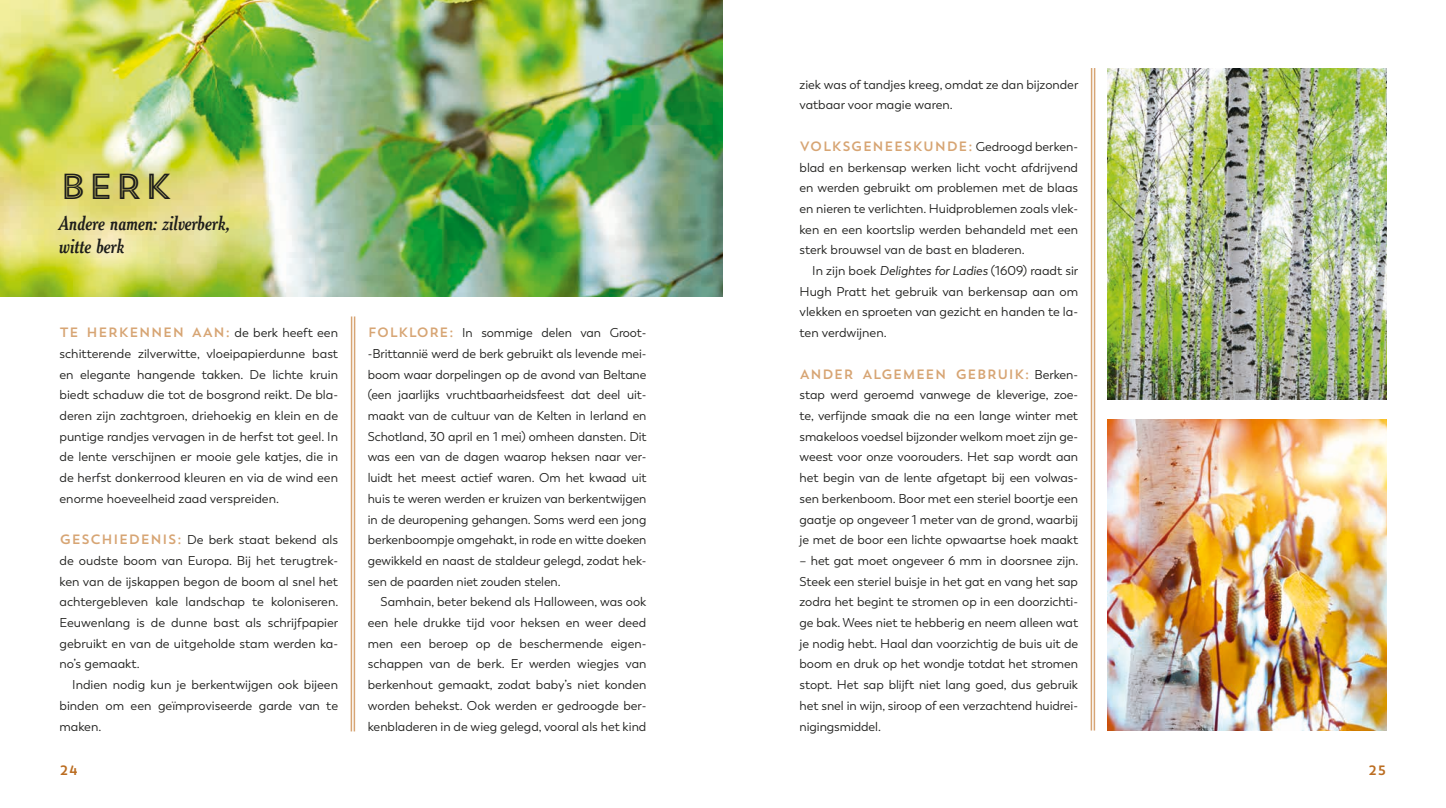
<style>
.page{position:relative;width:1446px;height:808px;background:#fff}
.page>*{position:absolute;margin:0;border:0;box-sizing:border-box;transform-origin:0 0}
.t1{font:36px "Trend Sans Five";color:#1d1d1b}
.t2{font:19.5px/22.5px "Thyssen J Italic";color:#1d1d1b}
.t3{font:13.5px "Trend Sans One";color:#d7a574}
.t4{font:13.5px "Trend Sans One";color:#bb6d21}
.t5{font:12.75px/20.7px "Trenda";color:#1d1d1b;text-align:justify}
.s1{font-family:"Trenda";font-size:12.75px;color:#1d1d1b}
.s2{font-family:"Trend Sans One";font-size:13.5px;color:#d7a574}
.s3{font-style:italic}
</style>
<div class="page">
<img style="left:0;top:0;width:723px;height:297px">
<img style="left:1108px;top:68px;width:278px;height:331px">
<img style="left:1108px;top:420px;width:278px;height:310px">
<hr style="left:354px;top:316px;width:1px;height:415px;background:#d7a574">
<hr style="left:351px;top:316px;width:1px;height:415px;background:#d7a574">
<hr style="left:1093px;top:68px;width:2px;height:662px;background:#d7a574">
<hr style="left:1090px;top:68px;width:2px;height:662px;background:#d7a574">
<h1 class="t1" style="left:60px;top:163px;width:114px">BERK</h1>
<h2 class="t2" style="left:60px;top:211px;width:172px">Andere namen: zilverberk, witte berk</h2>
<p class="t3" style="left:60px;top:324px;width:280px">TE HERKENNEN AAN: <span class="s1">de berk heeft een</span></p>
<p class="t5" style="left:60px;top:343px;width:280px">schitterende zilverwitte, vloeipapierdunne bast en elegante hangende takken. De lichte kruin biedt schaduw die tot de bosgrond reikt. De bla&shy;deren zijn zachtgroen, driehoekig en klein en de puntige randjes vervagen in de herfst tot geel. In de lente verschijnen er mooie gele katjes, die in de herfst donkerrood kleuren en via de wind een enorme hoeveelheid zaad verspreiden.</p>
<p class="t5" style="left:60px;top:530px;width:280px"><span class="s2">GESCHIEDENIS:</span> De berk staat bekend als de oudste boom van Europa. Bij het terugtrek&shy;ken van de ijskappen begon de boom al snel het achtergebleven kale landschap te koloniseren.<br>Eeuwenlang is de dunne bast als schrijfpapier gebruikt en van de uitgeholde stam werden ka&shy;no’s gemaakt.</p>
<p class="t5" style="left:60px;top:675px;width:280px;text-indent:13px">Indien nodig kun je berkentwijgen ook bijeen binden om een geïmproviseerde garde van te maken.</p>
<p class="t5" style="left:368px;top:323px;width:280px"><span class="s2">FOLKLORE:</span> In sommige delen van Groot--Brittannië werd de berk gebruikt als levende mei&shy;boom waar dorpelingen op de avond van Beltane (een jaarlijks vruchtbaarheidsfeest dat deel uit&shy;maakt van de cultuur van de Kelten in Ierland en Schotland, 30 april en 1 mei) omheen dansten. Dit was een van de dagen waarop heksen naar ver&shy;luidt het meest actief waren. Om het kwaad uit huis te weren werden er kruizen van berkentwijgen in de deuropening gehangen. Soms werd een jong berkenboompje omgehakt, in rode en witte doeken gewikkeld en naast de staldeur gelegd, zodat hek&shy;sen de paarden niet zouden stelen.</p>
<p class="t5" style="left:368px;top:592px;width:280px;text-indent:13px">Samhain, beter bekend als Halloween, was ook een hele drukke tijd voor heksen en weer deed men een beroep op de beschermende eigen&shy;schappen van de berk. Er werden wiegjes van berkenhout gemaakt, zodat baby’s niet konden worden behekst. Ook werden er gedroogde ber&shy;kenbladeren in de wieg gelegd, vooral als het kind</p>
<p class="t5" style="left:799px;top:74px;width:280px">ziek was of tandjes kreeg, omdat ze dan bijzonder vatbaar voor magie waren.</p>
<p class="t3" style="left:799px;top:137px;width:280px">VOLKSGENEESKUNDE: <span class="s1">Gedroogd berken-</span></p>
<p class="t5" style="left:799px;top:157px;width:280px">blad en berkensap werken licht vocht afdrijvend en werden gebruikt om problemen met de blaas en nieren te verlichten. Huidproblemen zoals vlek&shy;ken en een koortslip werden behandeld met een sterk brouwsel van de bast en bladeren.</p>
<p class="t5" style="left:799px;top:260px;width:280px;text-indent:13px">In zijn boek <span class="s3">Delightes for Ladies</span> (1609) raadt sir Hugh Pratt het gebruik van berkensap aan om vlekken en sproeten van gezicht en handen te la&shy;ten verdwijnen.</p>
<p class="t3" style="left:799px;top:365px;width:280px">ANDER ALGEMEEN GEBRUIK: <span class="s1">Berken-</span></p>
<p class="t5" style="left:799px;top:385px;width:280px">stap werd geroemd vanwege de kleverige, zoe&shy;te, verfijnde smaak die na een lange winter met smakeloos voedsel bijzonder welkom moet zijn ge&shy;weest voor onze voorouders. Het sap wordt aan het begin van de lente afgetapt bij een volwas&shy;sen berkenboom. Boor met een steriel boortje een gaatje op ongeveer 1 meter van de grond, waarbij je met de boor een lichte opwaartse hoek maakt</p>
<p class="t5" style="left:799px;top:550px;width:280px">– het gat moet ongeveer 6 mm in doorsnee zijn.<br>Steek een steriel buisje in het gat en vang het sap zodra het begint te stromen op in een doorzichti&shy;ge bak. Wees niet te hebberig en neem alleen wat je nodig hebt. Haal dan voorzichtig de buis uit de boom en druk op het wondje totdat het stromen stopt. Het sap blijft niet lang goed, dus gebruik het snel in wijn, siroop of een verzachtend huidrei&shy;nigingsmiddel.</p>
<p class="t4" style="left:60px;top:761px;width:20px">24</p>
<p class="t4" style="left:1368px;top:761px;width:20px">25</p>
</div>
